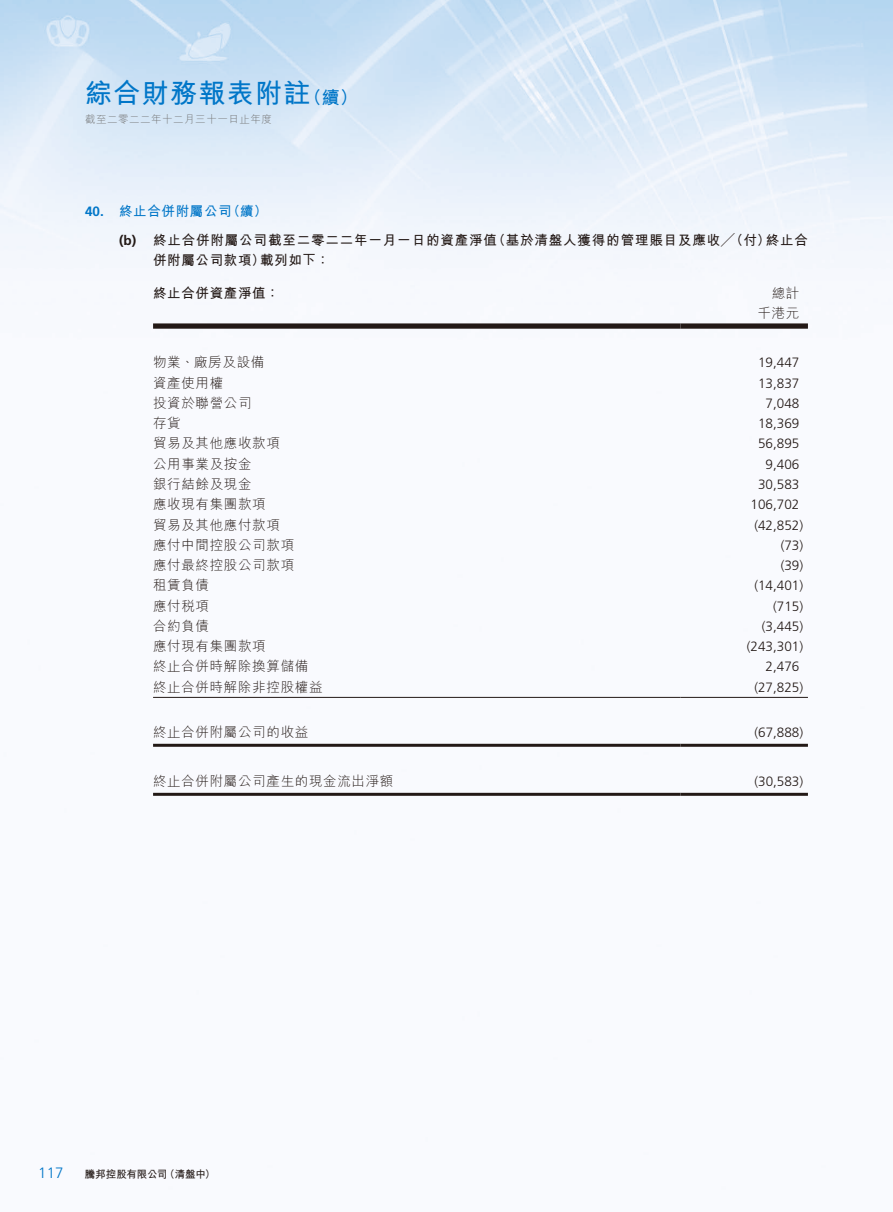
<style>
.page{position:relative;width:893px;height:1212px;background:#fff}
.page>*{position:absolute;margin:0;border:0;box-sizing:border-box;transform-origin:0 0}
.t1{font:700 27px "M Hei HK";letter-spacing:.05em;color:#0076c8}
.t2{font:700 18px "M Hei HK";color:#0076c8}
.t3{font:300 15px "Frutiger LT Std";color:#0076c8}
.t4{font:300 13.5px "M Hei HK";letter-spacing:.05em;color:#231916}
.t5{font:300 13.5px "Frutiger LT Std";color:#231916}
.t6{font:700 13.5px "M Hei HK";letter-spacing:.065em;color:#231916}
.t7{font:700 13.5px "M Hei HK";letter-spacing:.05em;color:#0076c8}
.t8{font:700 13.5px "Frutiger LT Std";color:#0076c8}
.t9{font:700 13.5px "Frutiger LT Std";color:#231916}
.t10{font:300 10.5px "M Hei HK";letter-spacing:.05em;color:#727272}
.t11{font:700 10.5px "M Hei HK";letter-spacing:-.015em;color:#231916}
</style>
<div class="page">
<img style="left:0;top:0;width:893px;height:793px">
<div style="left:153px;top:323px;width:527px;height:6px;background:#231916"></div>
<div style="left:680px;top:323px;width:128px;height:6px;background:#231916"></div>
<hr style="left:153px;top:697px;width:527px;height:1px;background:#231916">
<hr style="left:680px;top:697px;width:128px;height:1px;background:#231916">
<hr style="left:153px;top:744px;width:527px;height:3px;background:#231916">
<hr style="left:680px;top:744px;width:128px;height:3px;background:#231916">
<hr style="left:153px;top:793px;width:527px;height:3px;background:#231916">
<hr style="left:680px;top:793px;width:128px;height:3px;background:#231916">
<h1 class="t1" style="left:85px;top:73px;width:227px">綜合財務報表附註</h1>
<h2 class="t2" style="left:304px;top:84px;width:55px">（續(</h2>
<p class="t10" style="left:85px;top:114px;width:188px">截至二零二二年十二月三十一日止年度</p>
<p class="t8" style="left:85px;top:204px;width:20px">40.</p>
<p class="t7" style="left:119px;top:201px;width:114px">終止合併附屬公司</p>
<p class="t7" style="left:227px;top:201px;width:42px">（續(</p>
<p class="t9" style="left:119px;top:232px;width:19px">b( )</p>
<p class="t6" style="left:492px;top:230px;width:280px">（基於清盤人獲得的管理賬目及應收╱（付）</p>
<p class="t6" style="left:153px;top:230px;width:345px">終止合併附屬公司截至二零二二年一月一日的資產淨值</p>
<p class="t6" style="left:766px;top:230px;width:44px">終止合</p>
<p class="t6" style="left:153px;top:250px;width:114px">併附屬公司款項）</p>
<p class="t6" style="left:260px;top:250px;width:71px">載列如下：</p>
<p class="t6" style="left:153px;top:283px;width:128px">終止合併資產淨值：</p>
<p class="t4" style="left:772px;top:286px;width:29px">總計</p>
<p class="t4" style="left:153px;top:356px;width:113px">物業、廠房及設備</p>
<p class="t4" style="left:758px;top:307px;width:43px">千港元</p>
<p class="t5" style="left:758px;top:355px;width:43px">19,447</p>
<p class="t4" style="left:153px;top:376px;width:72px">資產使用權</p>
<p class="t5" style="left:758px;top:375px;width:43px">13,837</p>
<p class="t4" style="left:153px;top:396px;width:100px">投資於聯營公司</p>
<p class="t5" style="left:766px;top:396px;width:35px">7,048</p>
<p class="t4" style="left:153px;top:416px;width:29px">存貨</p>
<p class="t5" style="left:758px;top:416px;width:43px">18,369</p>
<p class="t4" style="left:153px;top:437px;width:128px">貿易及其他應收款項</p>
<p class="t5" style="left:758px;top:436px;width:43px">56,895</p>
<p class="t4" style="left:153px;top:457px;width:100px">公用事業及按金</p>
<p class="t5" style="left:766px;top:456px;width:35px">9,406</p>
<p class="t4" style="left:153px;top:477px;width:100px">銀行結餘及現金</p>
<p class="t5" style="left:758px;top:477px;width:43px">30,583</p>
<p class="t4" style="left:153px;top:497px;width:114px">應收現有集團款項</p>
<p class="t5" style="left:751px;top:497px;width:50px">106,702</p>
<p class="t4" style="left:153px;top:518px;width:128px">貿易及其他應付款項</p>
<p class="t5" style="left:754px;top:517px;width:50px">)42,852(</p>
<p class="t4" style="left:153px;top:538px;width:143px">應付中間控股公司款項</p>
<p class="t5" style="left:781px;top:537px;width:24px">)73(</p>
<p class="t4" style="left:153px;top:558px;width:143px">應付最終控股公司款項</p>
<p class="t5" style="left:781px;top:558px;width:24px">)39(</p>
<p class="t4" style="left:153px;top:578px;width:58px">租賃負債</p>
<p class="t5" style="left:754px;top:578px;width:50px">)14,401(</p>
<p class="t4" style="left:153px;top:599px;width:58px">應付稅項</p>
<p class="t5" style="left:773px;top:598px;width:32px">)715(</p>
<p class="t4" style="left:153px;top:619px;width:58px">合約負債</p>
<p class="t5" style="left:762px;top:618px;width:43px">)3,445(</p>
<p class="t4" style="left:153px;top:639px;width:114px">應付現有集團款項</p>
<p class="t5" style="left:747px;top:639px;width:58px">)243,301(</p>
<p class="t4" style="left:153px;top:659px;width:157px">終止合併時解除換算儲備</p>
<p class="t5" style="left:766px;top:659px;width:35px">2,476</p>
<p class="t4" style="left:153px;top:680px;width:171px">終止合併時解除非控股權益</p>
<p class="t5" style="left:754px;top:679px;width:50px">)27,825(</p>
<p class="t4" style="left:153px;top:725px;width:157px">終止合併附屬公司的收益</p>
<p class="t5" style="left:754px;top:724px;width:50px">)67,888(</p>
<p class="t4" style="left:153px;top:774px;width:242px">終止合併附屬公司產生的現金流出淨額</p>
<p class="t5" style="left:754px;top:773px;width:50px">)30,583(</p>
<p class="t3" style="left:38px;top:1164px;width:27px">117</p>
<p class="t11" style="left:85px;top:1167px;width:84px">騰邦控股有限公司</p>
<p class="t11" style="left:164px;top:1167px;width:52px">（清盤中(</p>
</div>
